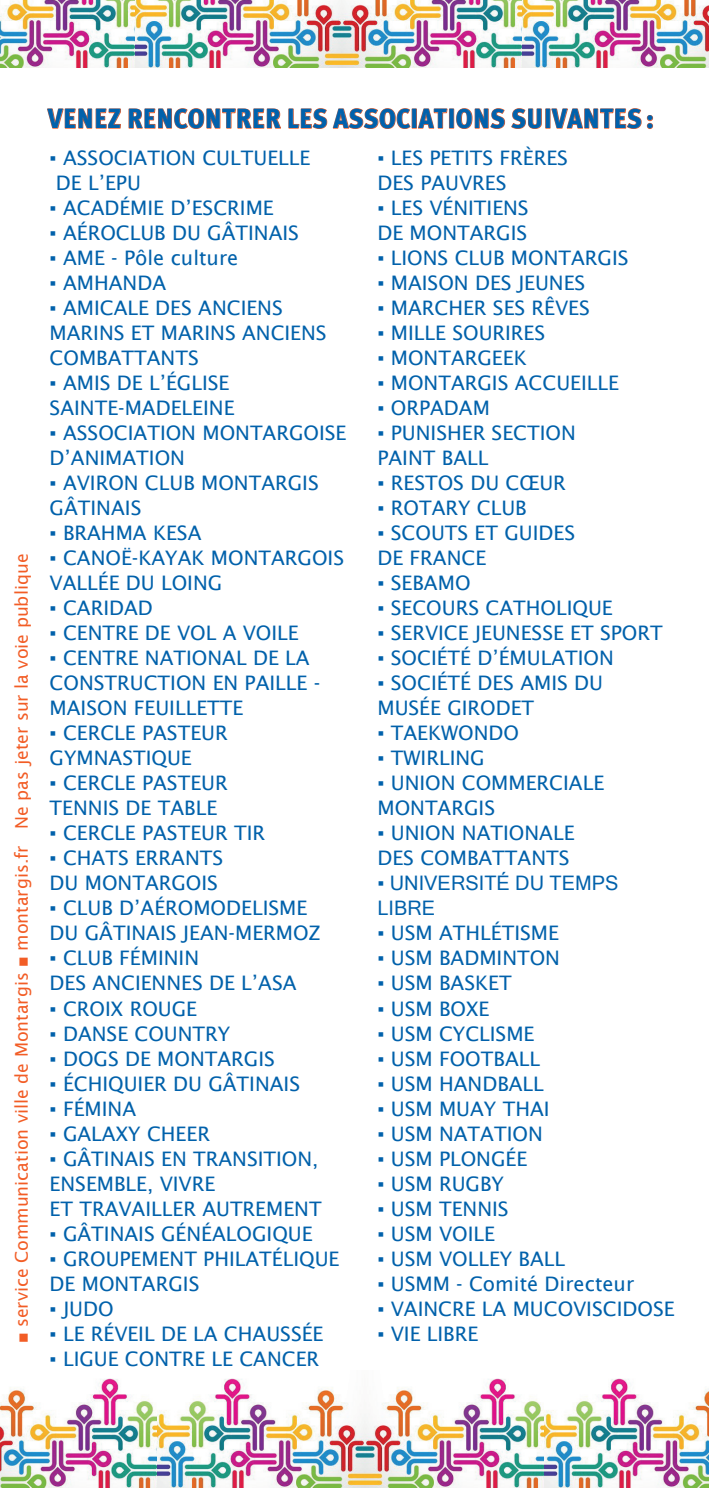
<style>
.page{position:relative;width:709px;height:1489px;background:#fff}
.page>*{position:absolute;margin:0;border:0;box-sizing:border-box;transform-origin:0 0}
.t1{font:900 condensed 27.5px "Metro Meta";color:#0161ab}
.t2{font:20px/25px "Lucida Sans";color:#0161ab}
.t3{font:20px/25px "Microsoft Sans Serif";color:#0161ab}
.t4{font:17.5px "Lucida Sans";color:#f25d26}
.s1{font-family:"Franklin Gothic"}
.s2{font-family:"Microsoft Sans Serif"}
</style>
<div class="page">
<svg style="left:47px;top:108px;width:74px;height:21px"></svg>
<svg style="left:128px;top:108px;width:153px;height:21px"></svg>
<svg style="left:288px;top:108px;width:123px;height:21px"></svg>
<div style="left:412px;top:109px;width:5px;height:19px;border:1px solid #f25d26"></div>
<svg style="left:418px;top:108px;width:30px;height:21px"></svg>
<div style="left:449px;top:109px;width:5px;height:19px;border:1px solid #f25d26"></div>
<svg style="left:456px;top:108px;width:49px;height:21px"></svg>
<svg style="left:511px;top:108px;width:31px;height:21px"></svg>
<div style="left:545px;top:109px;width:5px;height:19px;border:1px solid #f25d26"></div>
<svg style="left:551px;top:108px;width:102px;height:21px"></svg>
<img style="left:0;top:1378px;width:158px;height:109px">
<img style="left:158px;top:1378px;width:387px;height:109px">
<img style="left:545px;top:1378px;width:164px;height:109px">
<img style="left:0;top:0;width:135px;height:67px">
<img style="left:135px;top:0;width:387px;height:67px">
<img style="left:522px;top:0;width:187px;height:67px">
<p class="t4" style="left:11px;top:1343px;width:791px;rotate:-90deg"><span class="s1">■</span> service Communication ville de Montargis <span class="s1">■</span> montargis.fr Ne pas jeter sur la voie publique</p>
<h1 class="t1" style="left:48px;top:102px;width:608px">VENEZ RENCONTRER LES ASSOCIATIONS SUIVANTES:</h1>
<p class="t2" style="left:56px;top:145px;width:256px;text-indent:-6px"><span class="s2">▪</span> ASSOCIATION CULTUELLE<br>DE L’EPU</p>
<p class="t2" style="left:50px;top:195px;width:226px"><span class="s2">▪</span> ACADÉMIE D’ESCRIME</p>
<p class="t2" style="left:50px;top:220px;width:251px"><span class="s2">▪</span> AÉROCLUB DU GÂTINAIS</p>
<p class="t2" style="left:50px;top:245px;width:190px"><span class="s2">▪</span> AME - Pôle culture</p>
<p class="t2" style="left:50px;top:270px;width:118px"><span class="s2">▪</span> AMHANDA</p>
<p class="t2" style="left:50px;top:295px;width:278px"><span class="s2">▪</span> AMICALE DES ANCIENS<br>MARINS ET MARINS ANCIENS<br>COMBATTANTS</p>
<p class="t2" style="left:50px;top:370px;width:186px"><span class="s2">▪</span> AMIS DE L’ÉGLISE<br>SAINTE-MADELEINE</p>
<p class="t2" style="left:50px;top:420px;width:298px"><span class="s2">▪</span> ASSOCIATION MONTARGOISE<br>D’ANIMATION</p>
<p class="t2" style="left:50px;top:470px;width:271px"><span class="s2">▪</span> AVIRON CLUB MONTARGIS<br>GÂTINAIS</p>
<p class="t2" style="left:50px;top:520px;width:153px"><span class="s2">▪</span> BRAHMA KESA</p>
<p class="t2" style="left:50px;top:545px;width:296px"><span class="s2">▪</span> CANOË-KAYAK MONTARGOIS<br>VALLÉE DU LOING</p>
<p class="t2" style="left:50px;top:595px;width:105px"><span class="s2">▪</span> CARIDAD</p>
<p class="t2" style="left:50px;top:620px;width:251px"><span class="s2">▪</span> CENTRE DE VOL A VOILE</p>
<p class="t2" style="left:50px;top:645px;width:272px"><span class="s2">▪</span> CENTRE NATIONAL DE LA<br>CONSTRUCTION EN PAILLE -<br>MAISON FEUILLETTE</p>
<p class="t2" style="left:50px;top:720px;width:179px"><span class="s2">▪</span> CERCLE PASTEUR<br>GYMNASTIQUE</p>
<p class="t2" style="left:50px;top:770px;width:179px"><span class="s2">▪</span> CERCLE PASTEUR<br>TENNIS DE TABLE</p>
<p class="t2" style="left:50px;top:820px;width:217px"><span class="s2">▪</span> CERCLE PASTEUR TIR</p>
<p class="t2" style="left:50px;top:845px;width:175px"><span class="s2">▪</span> CHATS ERRANTS<br>DU MONTARGOIS</p>
<p class="t2" style="left:50px;top:895px;width:272px"><span class="s2">▪</span> CLUB D’AÉROMODELISME<br>DU GÂTINAIS JEAN-MERMOZ</p>
<p class="t2" style="left:50px;top:945px;width:248px"><span class="s2">▪</span> CLUB FÉMININ<br>DES ANCIENNES DE L’ASA</p>
<p class="t2" style="left:50px;top:995px;width:149px"><span class="s2">▪</span> CROIX ROUGE</p>
<p class="t2" style="left:50px;top:1020px;width:182px"><span class="s2">▪</span> DANSE COUNTRY</p>
<p class="t2" style="left:50px;top:1045px;width:227px"><span class="s2">▪</span> DOGS DE MONTARGIS</p>
<p class="t2" style="left:50px;top:1070px;width:252px"><span class="s2">▪</span> ÉCHIQUIER DU GÂTINAIS</p>
<p class="t2" style="left:50px;top:1095px;width:88px"><span class="s2">▪</span> FÉMINA</p>
<p class="t2" style="left:50px;top:1120px;width:162px"><span class="s2">▪</span> GALAXY CHEER</p>
<p class="t2" style="left:50px;top:1145px;width:273px"><span class="s2">▪</span> GÂTINAIS EN TRANSITION,<br>ENSEMBLE, VIVRE<br>ET TRAVAILLER AUTREMENT</p>
<p class="t2" style="left:50px;top:1220px;width:264px"><span class="s2">▪</span> GÂTINAIS GÉNÉALOGIQUE</p>
<p class="t2" style="left:50px;top:1245px;width:291px"><span class="s2">▪</span> GROUPEMENT PHILATÉLIQUE<br>DE MONTARGIS</p>
<p class="t2" style="left:50px;top:1295px;width:66px"><span class="s2">▪</span> JUDO</p>
<p class="t2" style="left:50px;top:1320px;width:275px"><span class="s2">▪</span> LE RÉVEIL DE LA CHAUSSÉE</p>
<p class="t2" style="left:50px;top:1345px;width:271px"><span class="s2">▪</span> LIGUE CONTRE LE CANCER</p>
<p class="t2" style="left:377px;top:145px;width:192px"><span class="s2">▪</span> LES PETITS FRÈRES<br>DES PAUVRES</p>
<p class="t2" style="left:377px;top:195px;width:153px"><span class="s2">▪</span> LES VÉNITIENS<br>DE MONTARGIS</p>
<p class="t2" style="left:377px;top:245px;width:253px"><span class="s2">▪</span> LIONS CLUB MONTARGIS</p>
<p class="t2" style="left:377px;top:270px;width:209px"><span class="s2">▪</span> MAISON DES JEUNES</p>
<p class="t2" style="left:377px;top:295px;width:214px"><span class="s2">▪</span> MARCHER SES RÊVES</p>
<p class="t2" style="left:377px;top:320px;width:169px"><span class="s2">▪</span> MILLE SOURIRES</p>
<p class="t2" style="left:377px;top:345px;width:151px"><span class="s2">▪</span> MONTARGEEK</p>
<p class="t2" style="left:377px;top:370px;width:243px"><span class="s2">▪</span> MONTARGIS ACCUEILLE</p>
<p class="t2" style="left:377px;top:395px;width:114px"><span class="s2">▪</span> ORPADAM</p>
<p class="t2" style="left:377px;top:420px;width:200px"><span class="s2">▪</span> PUNISHER SECTION<br>PAINT BALL</p>
<p class="t2" style="left:377px;top:470px;width:190px"><span class="s2">▪</span> RESTOS DU CŒUR</p>
<p class="t2" style="left:377px;top:495px;width:151px"><span class="s2">▪</span> ROTARY CLUB</p>
<p class="t2" style="left:377px;top:520px;width:199px"><span class="s2">▪</span> SCOUTS ET GUIDES<br>DE FRANCE</p>
<p class="t2" style="left:377px;top:570px;width:95px"><span class="s2">▪</span> SEBAMO</p>
<p class="t2" style="left:377px;top:595px;width:237px"><span class="s2">▪</span> SECOURS CATHOLIQUE</p>
<p class="t2" style="left:377px;top:620px;width:287px"><span class="s2">▪</span> SERVICE JEUNESSE ET SPORT</p>
<p class="t2" style="left:377px;top:645px;width:238px"><span class="s2">▪</span> SOCIÉTÉ D’ÉMULATION</p>
<p class="t2" style="left:377px;top:670px;width:227px"><span class="s2">▪</span> SOCIÉTÉ DES AMIS DU<br>MUSÉE GIRODET</p>
<p class="t2" style="left:377px;top:720px;width:143px"><span class="s2">▪</span> TAEKWONDO</p>
<p class="t2" style="left:377px;top:745px;width:109px"><span class="s2">▪</span> TWIRLING</p>
<p class="t2" style="left:377px;top:770px;width:228px"><span class="s2">▪</span> UNION COMMERCIALE<br>MONTARGIS</p>
<p class="t2" style="left:377px;top:820px;width:199px"><span class="s2">▪</span> UNION NATIONALE<br>DES COMBATTANTS</p>
<p class="t3" style="left:377px;top:870px;width:242px">▪ UNIVERSITÉ DU TEMPS<br>LIBRE</p>
<p class="t2" style="left:377px;top:920px;width:183px"><span class="s2">▪</span> USM ATHLÉTISME</p>
<p class="t2" style="left:377px;top:945px;width:184px"><span class="s2">▪</span> USM BADMINTON</p>
<p class="t2" style="left:377px;top:970px;width:136px"><span class="s2">▪</span> USM BASKET</p>
<p class="t2" style="left:377px;top:995px;width:113px"><span class="s2">▪</span> USM BOXE</p>
<p class="t2" style="left:377px;top:1020px;width:158px"><span class="s2">▪</span> USM CYCLISME</p>
<p class="t2" style="left:377px;top:1045px;width:164px"><span class="s2">▪</span> USM FOOTBALL</p>
<p class="t2" style="left:377px;top:1070px;width:168px"><span class="s2">▪</span> USM HANDBALL</p>
<p class="t2" style="left:377px;top:1095px;width:174px"><span class="s2">▪</span> USM MUAY THAI</p>
<p class="t2" style="left:377px;top:1120px;width:167px"><span class="s2">▪</span> USM NATATION</p>
<p class="t2" style="left:377px;top:1145px;width:151px"><span class="s2">▪</span> USM PLONGÉE</p>
<p class="t2" style="left:377px;top:1170px;width:128px"><span class="s2">▪</span> USM RUGBY</p>
<p class="t2" style="left:377px;top:1195px;width:133px"><span class="s2">▪</span> USM TENNIS</p>
<p class="t2" style="left:377px;top:1220px;width:119px"><span class="s2">▪</span> USM VOILE</p>
<p class="t2" style="left:377px;top:1245px;width:189px"><span class="s2">▪</span> USM VOLLEY BALL</p>
<p class="t2" style="left:377px;top:1270px;width:258px"><span class="s2">▪</span> USMM - Comité Directeur</p>
<p class="t2" style="left:377px;top:1295px;width:299px"><span class="s2">▪</span> VAINCRE LA MUCOVISCIDOSE</p>
<p class="t2" style="left:377px;top:1320px;width:102px"><span class="s2">▪</span> VIE LIBRE</p>
</div>
